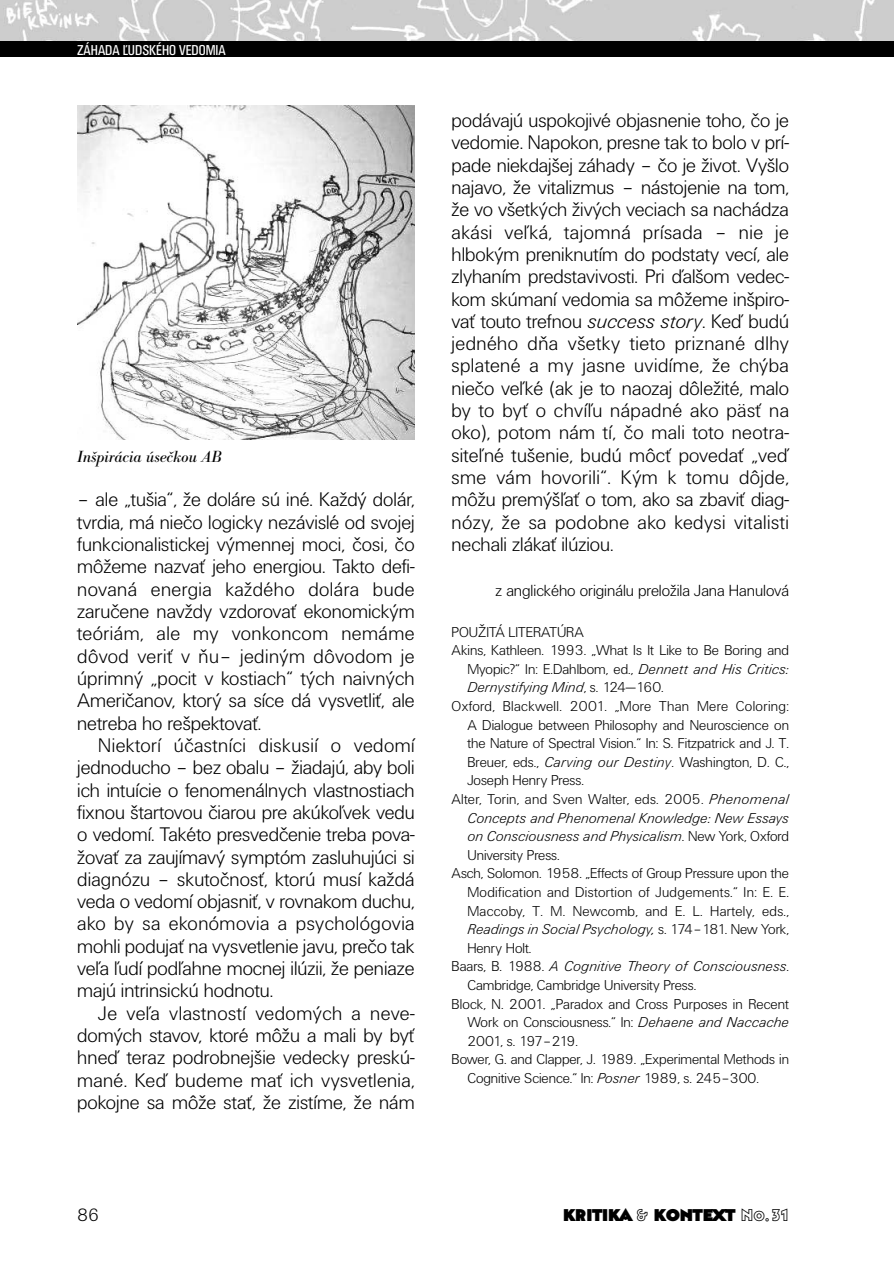
<style>
.page{position:relative;width:894px;height:1264px;background:#fff}
.page>*{position:absolute;margin:0;border:0;box-sizing:border-box;transform-origin:0 0}
.t1{font:300 20.4px/22.4px "Unitus DCE";color:#000;text-align:justify}
.t2{font:300 18.6px "Unitus DCE";color:#000}
.t3{font:300 16.8px "Unitus DCE";color:#000}
.t4{font:16.8px "Bahnhof Ultra";color:#000}
.t5{font:italic 16.8px "Bodoni Ant TCE";color:#000}
.t6{font:300 14.8px "Unitus DCE";color:#000}
.t7{font:italic 300 14.8px "Unitus DCE";color:#000}
.t8{font:300 14.8px "Unitus DCE";letter-spacing:.025em;color:#000}
.t9{font:300 14.8px "Unitus DCE";letter-spacing:.02em;color:#000}
.t10{font:condensed 14.8px "Unitus TCE";color:#fff}
.t11{font:300 14.8px "Unitus DCE";letter-spacing:-.08em;color:#000}
.s1{font-style:italic}
.s2{font-style:normal}
.s3{font-family:"Bahnhof Outline"}
</style>
<div class="page">
<img style="left:0;top:0;width:894px;height:41px">
<div style="left:0;top:41px;width:894px;height:16px;background:#000"></div>
<img style="left:77px;top:106px;width:338px;height:333px">
<p class="t10" style="left:77px;top:44px;width:150px">ZÁHADA ĽUDSKÉHO VEDOMIA</p>
<p class="t5" style="left:77px;top:450px;width:146px">Inšpirácia úsečkou AB</p>
<p class="t1" style="left:77px;top:490px;width:339px">– ale „tušia“, že doláre sú iné. Každý dolár, tvrdia, má niečo logicky nezávislé od svojej funkcionalistickej výmennej moci, čosi, čo môžeme nazvať jeho energiou. Takto defi&shy;novaná energia každého dolára bude zaručene navždy vzdorovať ekonomickým teóriám, ale my vonkoncom nemáme dôvod veriť v ňu– jediným dôvodom je úprimný „pocit v kostiach“ tých naivných Američanov, ktorý sa síce dá vysvetliť, ale netreba ho rešpektovať.</p>
<p class="t1" style="left:77px;top:735px;width:339px;text-indent:21px">Niektorí účastníci diskusií o vedomí jednoducho – bez obalu – žiadajú, aby boli ich intuície o fenomenálnych vlastnostiach fixnou štartovou čiarou pre akúkoľvek vedu o vedomí. Takéto presvedčenie treba pova&shy;žovať za zaujímavý symptóm zasluhujúci si diagnózu – skutočnosť, ktorú musí každá veda o vedomí objasniť, v rovnakom duchu, ako by sa ekonómovia a psychológovia mohli podujať na vysvetlenie javu, prečo tak veľa ľudí podľahne mocnej ilúzii, že peniaze majú intrinsickú hodnotu.</p>
<p class="t1" style="left:77px;top:1003px;width:339px;text-indent:21px">Je veľa vlastností vedomých a neve&shy;domých stavov, ktoré môžu a mali by byť hneď teraz podrobnejšie vedecky preskú&shy;mané. Keď budeme mať ich vysvetlenia, pokojne sa môže stať, že zistíme, že nám</p>
<p class="t1" style="left:452px;top:110px;width:339px">podávajú uspokojivé objasnenie toho, čo je vedomie. Napokon, presne tak to bolo v prí&shy;pade niekdajšej záhady – čo je život. Vyšlo najavo, že vitalizmus – nástojenie na tom, že vo všetkých živých veciach sa nachádza akási veľká, tajomná prísada – nie je hlbokým preniknutím do podstaty vecí, ale zlyhaním predstavivosti. Pri ďalšom vedec&shy;kom skúmaní vedomia sa môžeme inšpiro&shy;vať touto trefnou <span class="s1">success story</span>. Keď budú jedného dňa všetky tieto priznané dlhy splatené a my jasne uvidíme, že chýba niečo veľké (ak je to naozaj dôležité, malo by to byť o chvíľu nápadné ako päsť na oko), potom nám tí, čo mali toto neotra&shy;siteľné tušenie, budú môcť povedať „veď sme vám hovorili“. Kým k tomu dôjde, môžu premýšľať o tom, ako sa zbaviť diag&shy;nózy, že sa podobne ako kedysi vitalisti nechali zlákať ilúziou.</p>
<p class="t3" style="left:496px;top:584px;width:295px">z anglického originálu preložila Jana Hanulová</p>
<p class="t6" style="left:452px;top:626px;width:134px">POUŽITÁ LITERATÚRA</p>
<p class="t6" style="left:452px;top:645px;width:339px">Akins, Kathleen. 1993. „What Is It Like to Be Boring and</p>
<p class="t6" style="left:467px;top:663px;width:323px">Myopic?“ In: E.Dahlbom, ed., <span class="s1">Dennett and His Critics:</span></p>
<p class="t7" style="left:467px;top:682px;width:198px">Dernystifying Mind<span class="s2">, s. 124—160.</span></p>
<p class="t8" style="left:452px;top:700px;width:339px">Oxford, Blackwell. 2001. „More Than Mere Coloring:</p>
<p class="t6" style="left:467px;top:719px;width:323px">A Dialogue between Philosophy and Neuroscience on</p>
<p class="t6" style="left:467px;top:738px;width:323px">the Nature of Spectral Vision.“ In: S. Fitzpatrick and J. T.</p>
<p class="t6" style="left:467px;top:756px;width:323px">Breuer, eds., <span class="s1">Carving our Destiny</span>. Washington, D. C.,</p>
<p class="t6" style="left:467px;top:775px;width:118px">Joseph Henry Press.</p>
<p class="t9" style="left:452px;top:793px;width:339px">Alter, Torin, and Sven Walter, eds. 2005. <span class="s1">Phenomenal</span></p>
<p class="t7" style="left:467px;top:812px;width:323px">Concepts and Phenomenal Knowledge: New Essays</p>
<p class="t7" style="left:467px;top:831px;width:323px">on Consciousness and Physicalism<span class="s2">. New York, Oxford</span></p>
<p class="t6" style="left:467px;top:849px;width:94px">University Press.</p>
<p class="t6" style="left:452px;top:868px;width:339px">Asch, Solomon. 1958. „Effects of Group Pressure upon the</p>
<p class="t8" style="left:467px;top:886px;width:323px">Modification and Distortion of Judgements.“ In: E. E.</p>
<p class="t8" style="left:467px;top:905px;width:323px">Maccoby, T. M. Newcomb, and E. L. Hartely, eds.,</p>
<p class="t7" style="left:467px;top:924px;width:323px">Readings in Social Psychology, <span class="s2">s. 174–181. New York,</span></p>
<p class="t6" style="left:467px;top:942px;width:66px">Henry Holt.</p>
<p class="t7" style="left:452px;top:961px;width:339px"><span class="s2">Baars, B. 1988.</span> A Cognitive Theory of Consciousness<span class="s2">.</span></p>
<p class="t6" style="left:467px;top:979px;width:230px">Cambridge, Cambridge University Press.</p>
<p class="t6" style="left:452px;top:998px;width:339px">Block, N. 2001. „Paradox and Cross Purposes in Recent</p>
<p class="t6" style="left:467px;top:1017px;width:323px">Work on Consciousness.“ In: <span class="s1">Dehaene and Naccache</span></p>
<p class="t11" style="left:467px;top:1035px;width:112px">2001, s. 197–219.</p>
<p class="t6" style="left:452px;top:1054px;width:339px">Bower, G. and Clapper, J. 1989. „Experimental Methods in</p>
<p class="t6" style="left:467px;top:1072px;width:293px">Cognitive Science.“ In: <span class="s1">Posner</span> 1989, s. 245–300.</p>
<p class="t2" style="left:77px;top:1207px;width:24px">86</p>
<p class="t4" style="left:563px;top:1205px;width:227px">KRITIKA <span class="s3">&amp;</span> KONTEXT <span class="s3">No.31</span></p>
</div>
